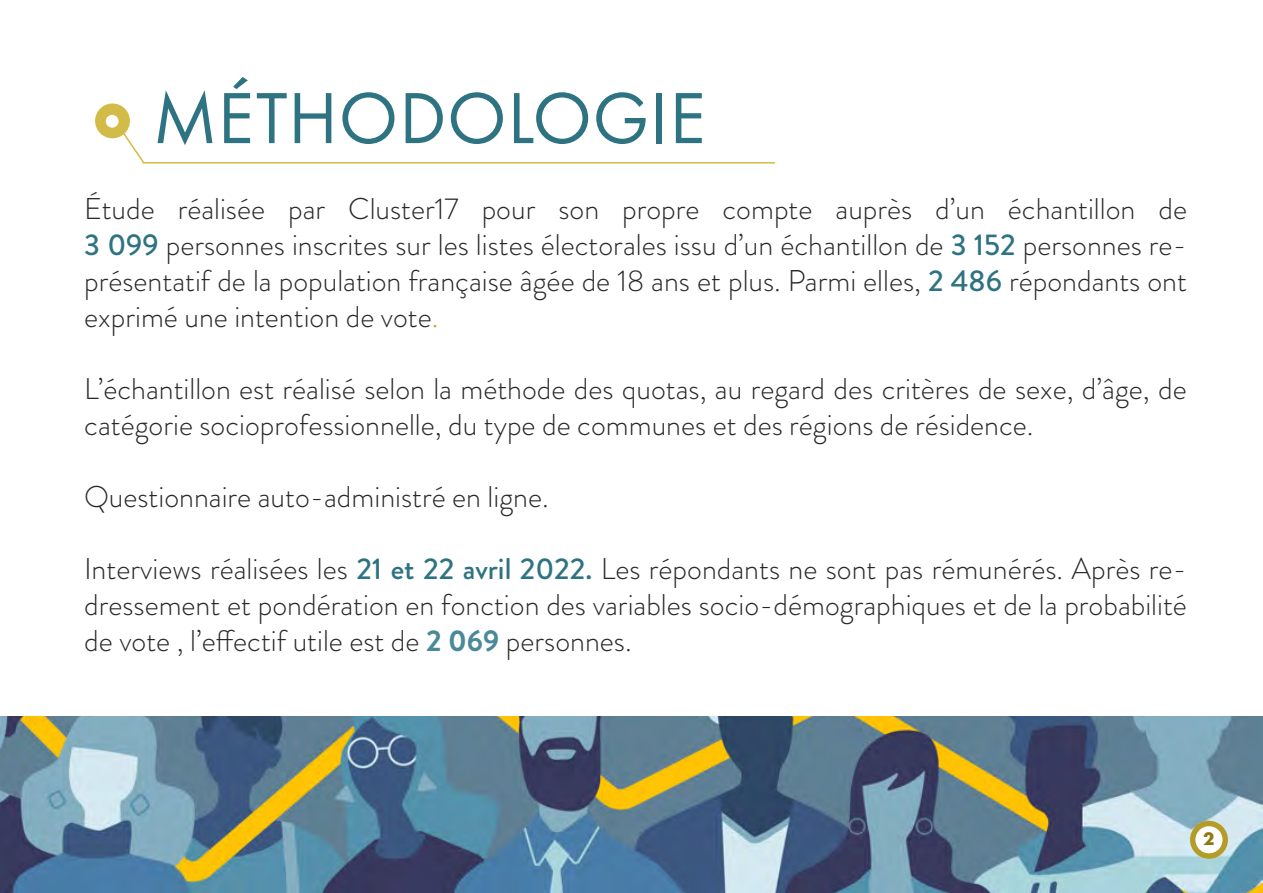
<style>
.page{position:relative;width:1263px;height:893px;background:#fff}
.page>*{position:absolute;margin:0;border:0;box-sizing:border-box;transform-origin:0 0}
.t1{font:75px "Futura PT";letter-spacing:.01em;color:#2e7382}
.t2{font:300 30px/36px "Brandon Grotesque";color:#282827;text-align:justify}
.t3{font:700 18.9px "Futura PT";color:#8f790d}
.s1{font-weight:500;color:#2e7382}
.s2{color:#b59c26}
.s3{font-weight:700;color:#4a8998}
</style>
<div class="page">
<hr style="left:143px;top:162px;width:632px;height:2px;background:#d3bb47">
<svg style="left:95px;top:103px;width:51px;height:61px"></svg>
<img style="left:0;top:716px;width:1263px;height:177px">
<svg style="left:1193px;top:823px;width:32px;height:33px"></svg>
<div style="left:1190px;top:821px;width:38px;height:38px;border:5px solid #b59c26;border-radius:50%"></div>
<h1 class="t1" style="left:153px;top:74px;width:554px">MÉTHODOLOGIE</h1>
<p class="t2" style="left:84px;top:190px;width:1104px">Étude réalisée par Cluster17 pour son propre compte auprès d’un échantillon de <span class="s1">3 099</span> personnes inscrites sur les listes électorales issu d’un échantillon de <span class="s1">3 152</span> personnes re&shy;présentatif de la population française âgée de 18 ans et plus. Parmi elles, <span class="s1">2 486</span> répondants ont exprimé une intention de vote<span class="s2">.</span></p>
<p class="t2" style="left:84px;top:370px;width:1104px">L’échantillon est réalisé selon la méthode des quotas, au regard des critères de sexe, d’âge, de catégorie socioprofessionnelle, du type de communes et des régions de résidence.</p>
<p class="t2" style="left:84px;top:478px;width:466px">Questionnaire auto-administré en ligne.</p>
<p class="t2" style="left:84px;top:550px;width:1104px">Interviews réalisées les <span class="s1">21 et 22 avril 2022.</span> Les répondants ne sont pas rémunérés. Après re&shy;dressement et pondération en fonction des variables socio-démographiques et de la probabilité de vote , l’effectif utile est de <span class="s3">2 069</span> personnes.</p>
<p class="t3" style="left:1203px;top:827px;width:13px">2</p>
</div>
